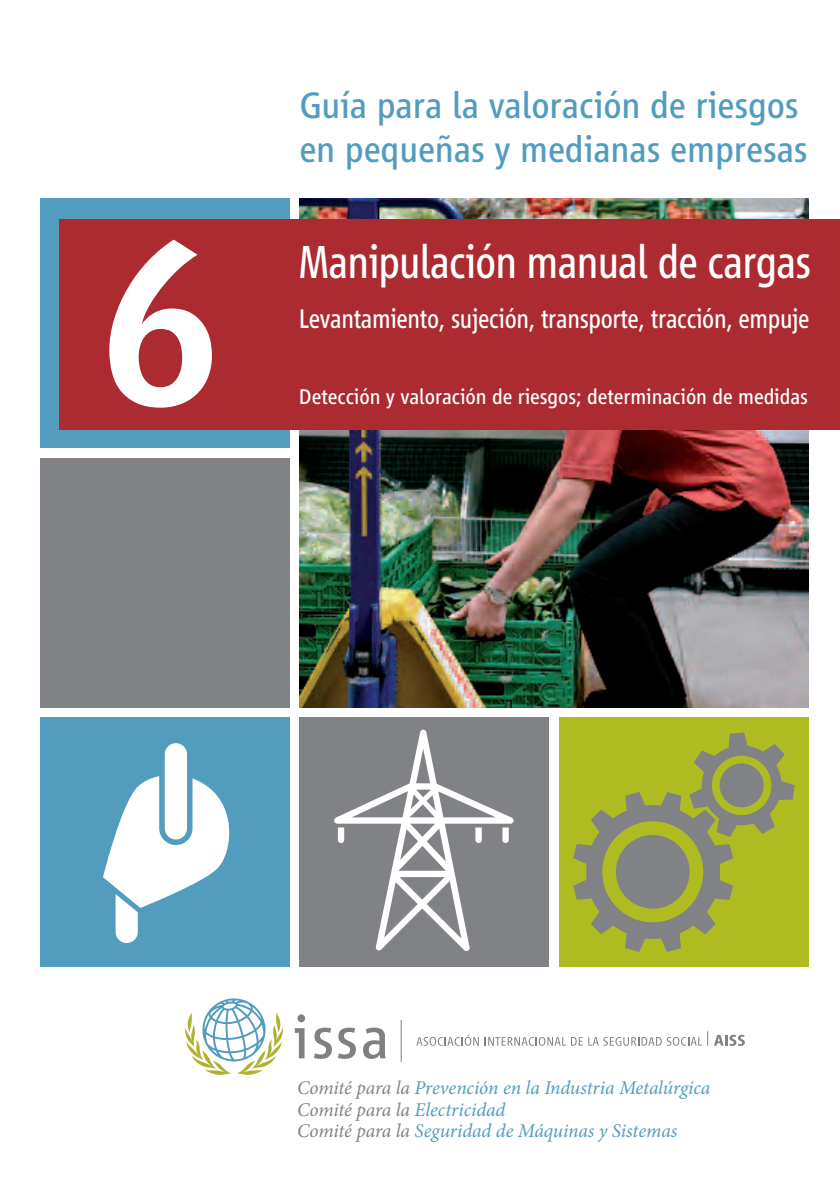
<style>
.page{position:relative;width:840px;height:1191px;background:#fff}
.page>*{position:absolute;margin:0;border:0;box-sizing:border-box;transform-origin:0 0}
.t1{font:500 240px "Vialog LT Com";color:#fff}
.t2{font:48px "Vialog LT Com";letter-spacing:-.02em;color:#fff;scale:.9 1}
.t3{font:38px/44px "Vialog LT Com";letter-spacing:-.005em;color:#529cbe}
.t4{font:28px "Vialog LT Com";letter-spacing:-.015em;color:#fff;scale:.9 1}
.t5{font:22px "Vialog LT Com";letter-spacing:-.005em;color:#fff}
.t6{font:italic 19.4px/21.6px "Minion Pro";letter-spacing:-.005em;color:#529cbe}
.s1{color:#808285}
</style>
<div class="page">
<img style="left:299px;top:198px;width:509px;height:509px">
<div style="left:40px;top:198px;width:249px;height:250px;background:#529cbe"></div>
<div style="left:299px;top:717px;width:250px;height:250px;background:#808285"></div>
<svg style="left:334px;top:729px;width:179px;height:222px"></svg>
<div style="left:558px;top:717px;width:250px;height:250px;background:#aebc21"></div>
<svg style="left:573px;top:732px;width:221px;height:220px"></svg>
<div style="left:40px;top:458px;width:249px;height:249px;background:#808285"></div>
<div style="left:40px;top:717px;width:249px;height:250px;background:#529cbe"></div>
<div style="left:165px;top:743px;width:22px;height:96px;background:#fff;border-radius:11px"></div>
<svg style="left:103px;top:776px;width:126px;height:167px"></svg>
<div style="left:59px;top:219px;width:780px;height:210px;background:#ab2b30"></div>
<svg style="left:185px;top:998px;width:98px;height:77px"></svg>
<svg style="left:294px;top:1014px;width:91px;height:45px"></svg>
<svg style="left:416px;top:1034px;width:62px;height:11px"></svg>
<svg style="left:484px;top:1037px;width:98px;height:8px"></svg>
<svg style="left:588px;top:1037px;width:114px;height:8px"></svg>
<svg style="left:714px;top:1034px;width:30px;height:11px"></svg>
<hr style="left:400px;top:1020px;width:1px;height:42px;background:#808083">
<h1 class="t1" style="left:96px;top:192px;width:130px">6</h1>
<h3 class="t3" style="left:299px;top:83px;width:509px">Guía para la valoración de riesgos en pequeñas y medianas empresas</h3>
<h2 class="t2" style="left:299px;top:235px;width:570px">Manipulación manual de cargas</h2>
<h3 class="t4" style="left:299px;top:303px;width:568px">Levantamiento, sujeción, transporte, tracción, empuje</h3>
<p class="t5" style="left:299px;top:384px;width:510px">Detección y valoración de riesgos; determinación de medidas</p>
<p class="t6" style="left:297px;top:1078px;width:414px"><span class="s1">Comité para la</span> Prevención en la Industria Metalúrgica<br><span class="s1">Comité para la</span> Electricidad<br><span class="s1">Comité para la</span> Seguridad de Máquinas y Sistemas</p>
</div>
